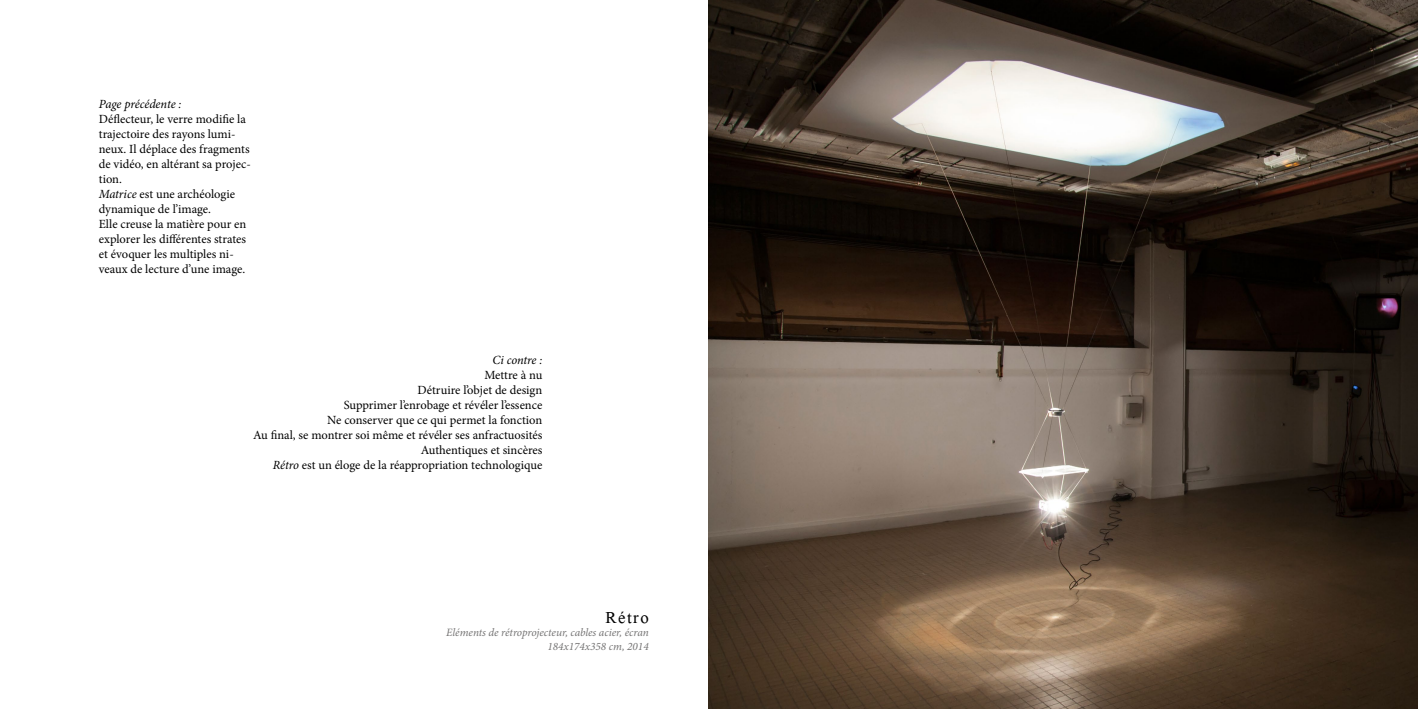
<style>
.page{position:relative;width:1418px;height:709px;background:#fff}
.page>*{position:absolute;margin:0;border:0;box-sizing:border-box;transform-origin:0 0}
.t1{font:25px "Microsoft Himalaya";letter-spacing:.06em;color:#000}
.t2{font:12.5px/15px "Minion Pro";color:#000}
.t3{font:italic 12.5px "Minion Pro";letter-spacing:-.01em;color:#000}
.t4{font:italic 11.25px/13.5px "Minion Pro";letter-spacing:-.005em;color:#757474;text-align:right}
.s1{font-style:italic}
</style>
<div class="page">
<img style="left:709px;top:0;width:708px;height:709px">
<p class="t3" style="left:99px;top:96px;width:84px">Page précédente :</p>
<p class="t2" style="left:99px;top:112px;width:153px">Déflecteur, le verre modifie la trajectoire des rayons lumi&shy;neux. Il déplace des fragments de vidéo, en altérant sa projec&shy;tion.<br><span class="s1">Matrice</span> est une archéologie dynamique de l’image.<br>Elle creuse la matière pour en explorer les différentes strates et évoquer les multiples ni&shy;veaux de lecture d’une image.</p>
<p class="t3" style="left:492px;top:351px;width:51px">Ci contre :</p>
<p class="t2" style="left:253px;top:367px;width:291px;text-align:right">Mettre à nu<br>Détruire l’objet de design<br>Supprimer l’enrobage et révéler l’essence<br>Ne conserver que ce qui permet la fonction<br>Au final, se montrer soi même et révéler ses anfractuosités Authentiques et sincères<br><span class="s1">Rétro</span> est un éloge de la réappropriation technologique</p>
<h1 class="t1" style="left:605px;top:599px;width:45px">Rétro</h1>
<p class="t4" style="left:446px;top:626px;width:204px">Eléments de rétroprojecteur, cables acier, écran<br>184x174x358 cm, 2014</p>
</div>
